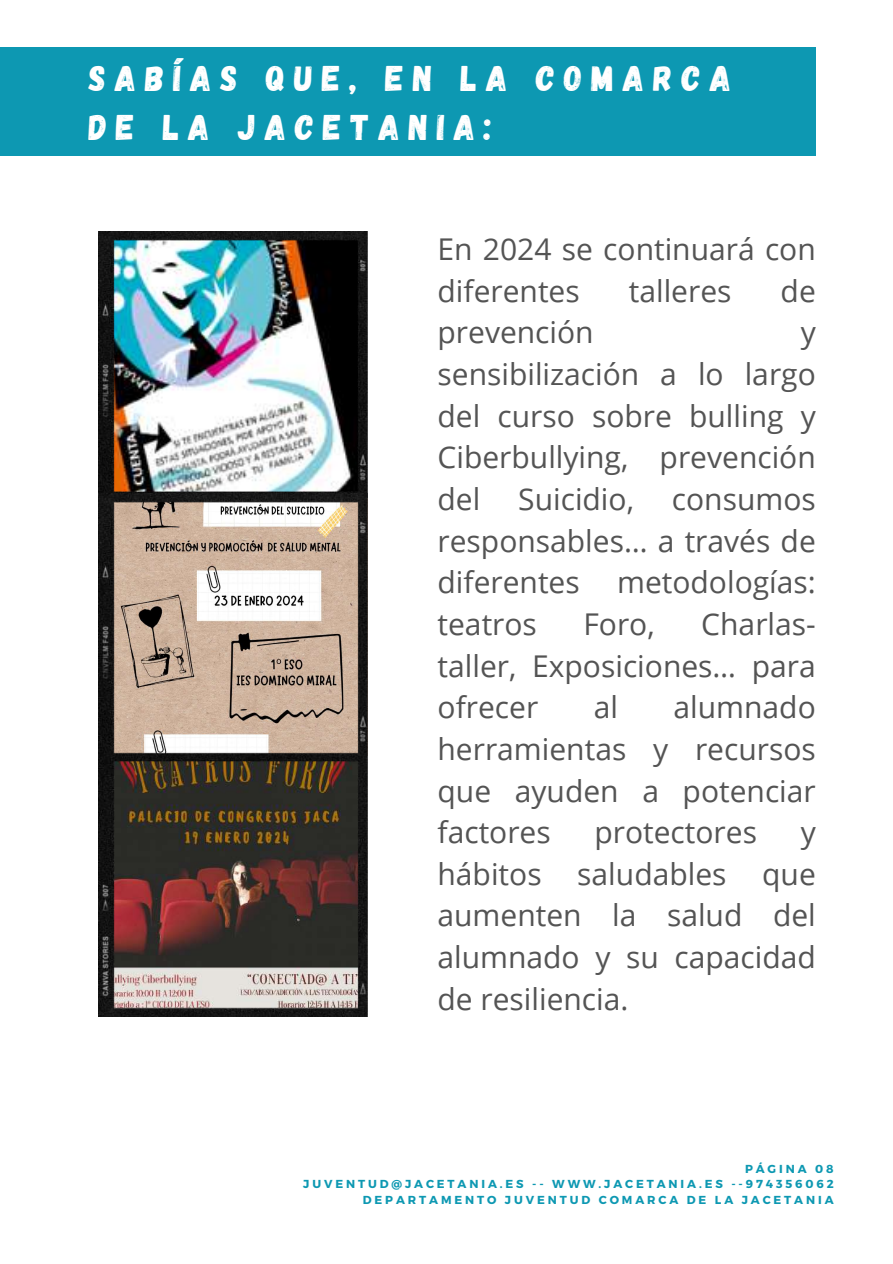
<style>
.page{position:relative;width:893px;height:1264px;background:#fff}
.page>*{position:absolute;margin:0;border:0;box-sizing:border-box;transform-origin:0 0}
.t1{font:35.7px/49.5px "Gagalin";letter-spacing:.25em;color:#fff}
.t2{font:30px/41.7px "Open Sans";color:#545454;text-align:justify}
.t3{font:700 11.55px/15.5px "Montserrat";letter-spacing:.25em;color:#0d98b2;text-align:right}
</style>
<div class="page">
<div style="left:0;top:47px;width:815px;height:109px;background:#0d98b2"></div>
<img style="left:98px;top:232px;width:269px;height:266px">
<img style="left:98px;top:498px;width:269px;height:257px">
<img style="left:98px;top:758px;width:269px;height:256px">
<p class="t1" style="left:89px;top:51px;width:644px">SABÍAS QUE, EN LA COMARCA<br>DE LA JACETANIA:</p>
<p class="t2" style="left:437px;top:228px;width:380px">En 2024 se continuará con diferentes</p>
<p class="t2" style="left:628px;top:269px;width:104px">talleres</p>
<p class="t2" style="left:780px;top:269px;width:37px">de</p>
<p class="t2" style="left:437px;top:311px;width:158px">prevención</p>
<p class="t2" style="left:437px;top:311px;width:380px;text-indent:363px">y sensibilización a lo largo del curso sobre bulling y Ciberbullying, prevención del</p>
<p class="t2" style="left:518px;top:477px;width:117px">Suicidio,</p>
<p class="t2" style="left:437px;top:477px;width:380px;text-indent:234px">consumos responsables… a través de diferentes metodologías: teatros</p>
<p class="t2" style="left:437px;top:602px;width:380px;text-indent:264px">Charlas&shy;taller, Exposiciones… para ofrecer</p>
<p class="t2" style="left:583px;top:602px;width:73px">Foro,</p>
<p class="t2" style="left:437px;top:685px;width:380px;text-indent:236px">alumnado herramientas y recursos que ayuden a potenciar factores</p>
<p class="t2" style="left:593px;top:685px;width:26px">al</p>
<p class="t2" style="left:594px;top:810px;width:164px">protectores</p>
<p class="t2" style="left:437px;top:810px;width:380px;text-indent:363px">y hábitos saludables que aumenten la salud del alumnado y su capacidad de resiliencia.</p>
<p class="t3" style="left:303px;top:1160px;width:532px">PÁGINA 08<br>JUVENTUD@JACETANIA.ES -- WWW.JACETANIA.ES --974356062<br>DEPARTAMENTO JUVENTUD COMARCA DE LA JACETANIA</p>
</div>
